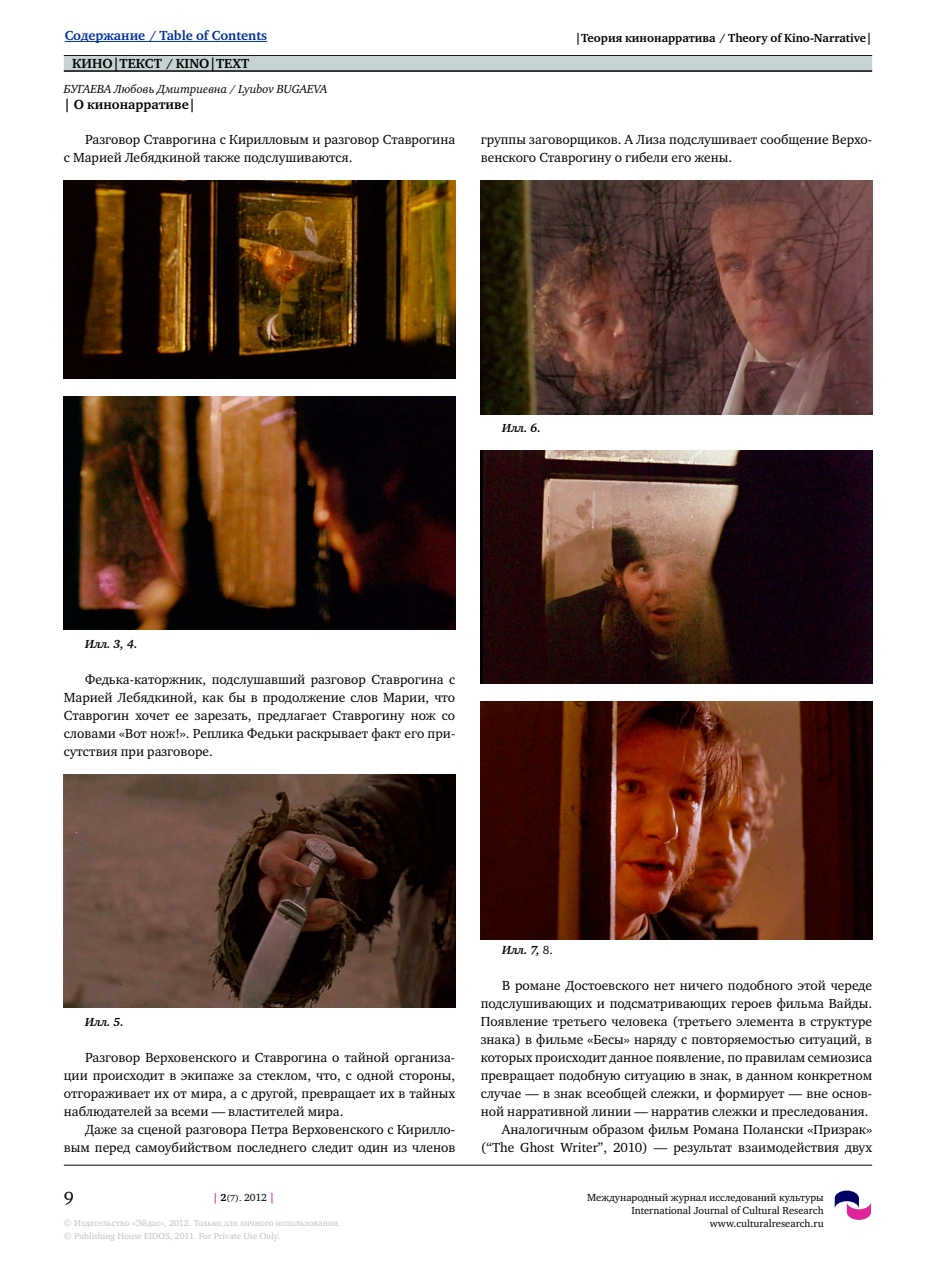
<style>
.page{position:relative;width:936px;height:1276px;background:#fff}
.page>*{position:absolute;margin:0;border:0;box-sizing:border-box;transform-origin:0 0}
.t1{font:18px "Charter C";color:#000}
.t2{font:13.5px/18px "Charter C";color:#000}
.t3{font:700 13.5px "Charter C";color:#000}
.t4{font:700 13.5px "Charter C";color:#002f9d}
.t5{font:700 12px "Charter C";color:#000}
.t6{font:italic 12px "Charter C";color:#000}
.t7{font:italic 700 12px "Charter C";color:#000}
.t8{font:10.5px/12.6px "Charter C";color:#000;text-align:right}
.t9{font:9px/12.8px "Charter C";color:#c2c2c2}
.t10{font:9px "Charter C";color:#000}
.s1{font-weight:400;font-style:normal}
.s2{font-weight:700;font-size:10.5px;color:#dd249b}
.s3{font-weight:700;font-size:10.5px}
.s4{font-size:10.5px}
</style>
<div class="page">
<hr style="left:64px;top:55px;width:808px;height:1px;background:#000">
<div style="left:64px;top:56px;width:808px;height:15px;background:#c5d3d3"></div>
<hr style="left:64px;top:1165px;width:808px;height:1px;background:#000">
<hr style="left:64px;top:70px;width:808px;height:2px;background:#000">
<svg style="left:834px;top:1190px;width:37px;height:30px"></svg>
<hr style="left:65px;top:41px;width:202px;height:1px;background:#002f9d">
<img style="left:64px;top:180px;width:391px;height:198px">
<img style="left:64px;top:396px;width:391px;height:233px">
<img style="left:64px;top:774px;width:391px;height:233px">
<img style="left:480px;top:181px;width:392px;height:233px">
<img style="left:480px;top:450px;width:392px;height:233px">
<img style="left:480px;top:701px;width:392px;height:238px">
<p class="t4" style="left:65px;top:28px;width:204px">Содержание / Table of Contents</p>
<p class="t5" style="left:575px;top:31px;width:298px">|Теория кинонарратива / Theory of Kino-Narrative|</p>
<p class="t3" style="left:72px;top:56px;width:178px">Кино|текст / Kino|text</p>
<p class="t6" style="left:64px;top:82px;width:265px">БУГАЕВА Любовь Дмитриевна / Lyubov BUGAEVA</p>
<p class="t3" style="left:64px;top:97px;width:133px">| О кинонарративе|</p>
<p class="t2" style="left:64px;top:131px;width:393px;text-indent:21px">Разговор Ставрогина с Кирилловым и разговор Ставрогина с Марией Лебядкиной также подслушиваются.</p>
<p class="t2" style="left:480px;top:131px;width:393px">группы заговорщиков. А Лиза подслушивает сообщение Верхо&shy;венского Ставрогину о гибели его жены.</p>
<p class="t7" style="left:502px;top:421px;width:41px">Илл. 6.</p>
<p class="t7" style="left:85px;top:637px;width:54px">Илл. 3, 4.</p>
<p class="t2" style="left:64px;top:671px;width:393px;text-align:justify;text-indent:21px">Федька-каторжник, подслушавший разговор Ставрогина с Марией Лебядкиной, как бы в продолжение слов Марии, что Ставрогин хочет ее зарезать, предлагает Ставрогину нож со словами «Вот нож!». Реплика Федьки раскрывает факт его при&shy;сутствия при разговоре.</p>
<p class="t7" style="left:85px;top:1015px;width:41px">Илл. 5.</p>
<p class="t2" style="left:64px;top:1049px;width:393px;text-align:justify;text-indent:21px">Разговор Верховенского и Ставрогина о тайной организа&shy;ции происходит в экипаже за стеклом, что, с одной стороны, отгораживает их от мира, а с другой, превращает их в тайных наблюдателей за всеми — властителей мира.</p>
<p class="t2" style="left:64px;top:1121px;width:393px;text-align:right">Даже за сценой разговора Петра Верховенского с Кирилло&shy;вым перед самоубийством последнего следит один из членов</p>
<p class="t7" style="left:502px;top:943px;width:52px">Илл. 7, <span class="s1">8.</span></p>
<p class="t2" style="left:480px;top:977px;width:393px;text-align:right">В романе Достоевского нет ничего подобного этой череде подслушивающих и подсматривающих героев фильма Вайды.<br>Появление третьего человека (третьего элемента в структуре знака) в фильме «Бесы» наряду с повторяемостью ситуаций, в которых происходит данное появление, по правилам семиозиса превращает подобную ситуацию в знак, в данном конкретном случае — в знак всеобщей слежки, и формирует — вне основ&shy;ной нарративной линии — нарратив слежки и преследования.<br>Аналогичным образом фильм Романа Полански «Призрак» (“The Ghost Writer”, 2010) — результат взаимодействия двух</p>
<h1 class="t1" style="left:64px;top:1188px;width:12px">9</h1>
<p class="t8" style="left:587px;top:1191px;width:238px">Международный журнал исследований культуры<br>International Journal of Cultural Research www.culturalresearch.ru</p>
<p class="t10" style="left:213px;top:1193px;width:63px"><span class="s2">|</span> <span class="s3">2</span>(7). <span class="s4">2012</span> <span class="s2">|</span></p>
<p class="t9" style="left:64px;top:1217px;width:278px">© Издательство «Эйдос», 2012. Только для личного использования. © Publishing House EIDOS, 2011. For Private Use Only.</p>
</div>
